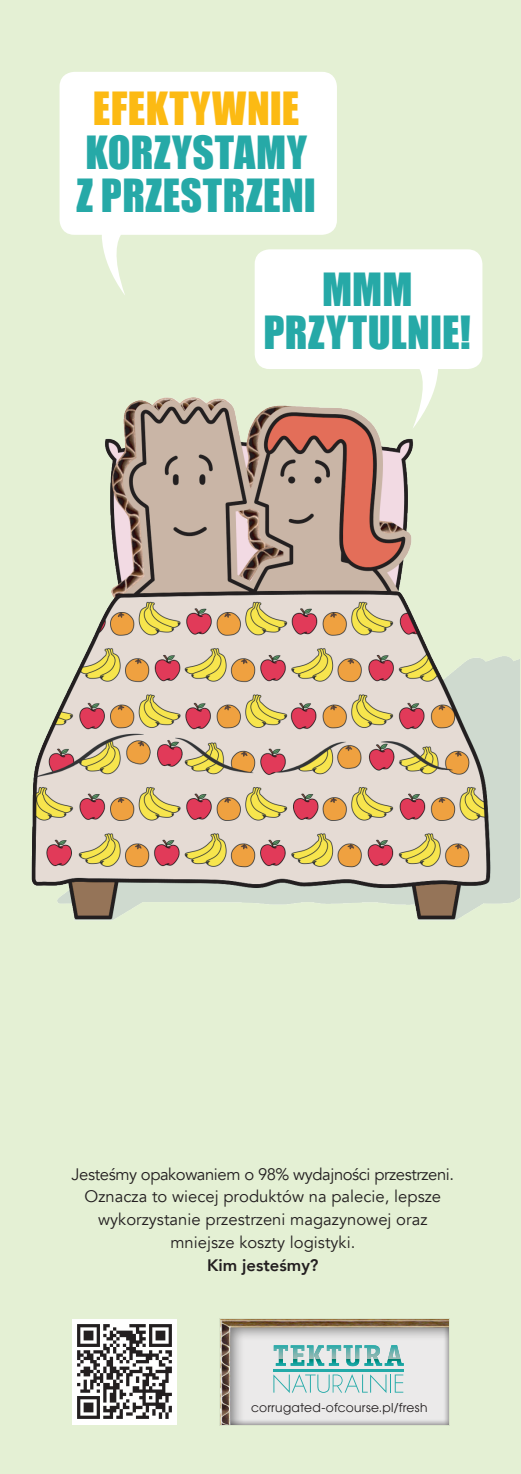
<style>
.page{position:relative;width:521px;height:1474px;background:#fff}
.page>*{position:absolute;margin:0;border:0;box-sizing:border-box;transform-origin:0 0}
.t1{font:42px/43.8px "Impact";letter-spacing:.01em;color:#26a9a7;text-align:center}
.t2{font:42px "Impact";letter-spacing:.01em;color:#fcba13}
.t3{font:16.62px/22.8px "Avenir";color:#231f20;text-align:center}
.t4{font:800 16.62px "Avenir";color:#231f20}
.t5{font:12.25px "Avant Garde";letter-spacing:.02em;color:#231f20}
</style>
<div class="page">
<div style="left:0;top:0;width:521px;height:1473px;background:#e4f0d4"></div>
<img style="left:220px;top:1319px;width:229px;height:105px">
<img style="left:72px;top:1319px;width:105px;height:105px">
<hr style="left:273px;top:1368px;width:130px;height:2px;background:#24aaa8">
<svg style="left:274px;top:1345px;width:130px;height:21px;background:#96c9c7"></svg>
<svg style="left:273px;top:1373px;width:130px;height:19px;background:#cde0e0"></svg>
<img style="left:31px;top:398px;width:489px;height:522px">
<svg style="left:412px;top:369px;width:31px;height:60px"></svg>
<div style="left:255px;top:249px;width:227px;height:120px;background:#fff;border-radius:15px"></div>
<div style="left:60px;top:72px;width:277px;height:163px;background:#fff;border-radius:15px"></div>
<svg style="left:102px;top:235px;width:23px;height:60px"></svg>
<h1 class="t2" style="left:93px;top:76px;width:208px">EFEKTYWNIE</h1>
<h1 class="t1" style="left:76px;top:129px;width:241px;text-align:left">KORZYSTAMY<br>Z PRZESTRZENI</h1>
<h1 class="t1" style="left:264px;top:266px;width:209px">MMM<br>PRZYTULNIE!</h1>
<p class="t3" style="left:72px;top:1162px;width:384px">Jesteśmy opakowaniem o 98% wydajności przestrzeni.<br>Oznacza to wiecej produktów na palecie, lepsze wykorzystanie przestrzeni magazynowej oraz mniejsze koszty logistyki.</p>
<p class="t4" style="left:207px;top:1251px;width:113px">Kim jesteśmy?</p>
<p class="t5" style="left:251px;top:1400px;width:178px">corrugated-ofcourse.pl/fresh</p>
</div>
